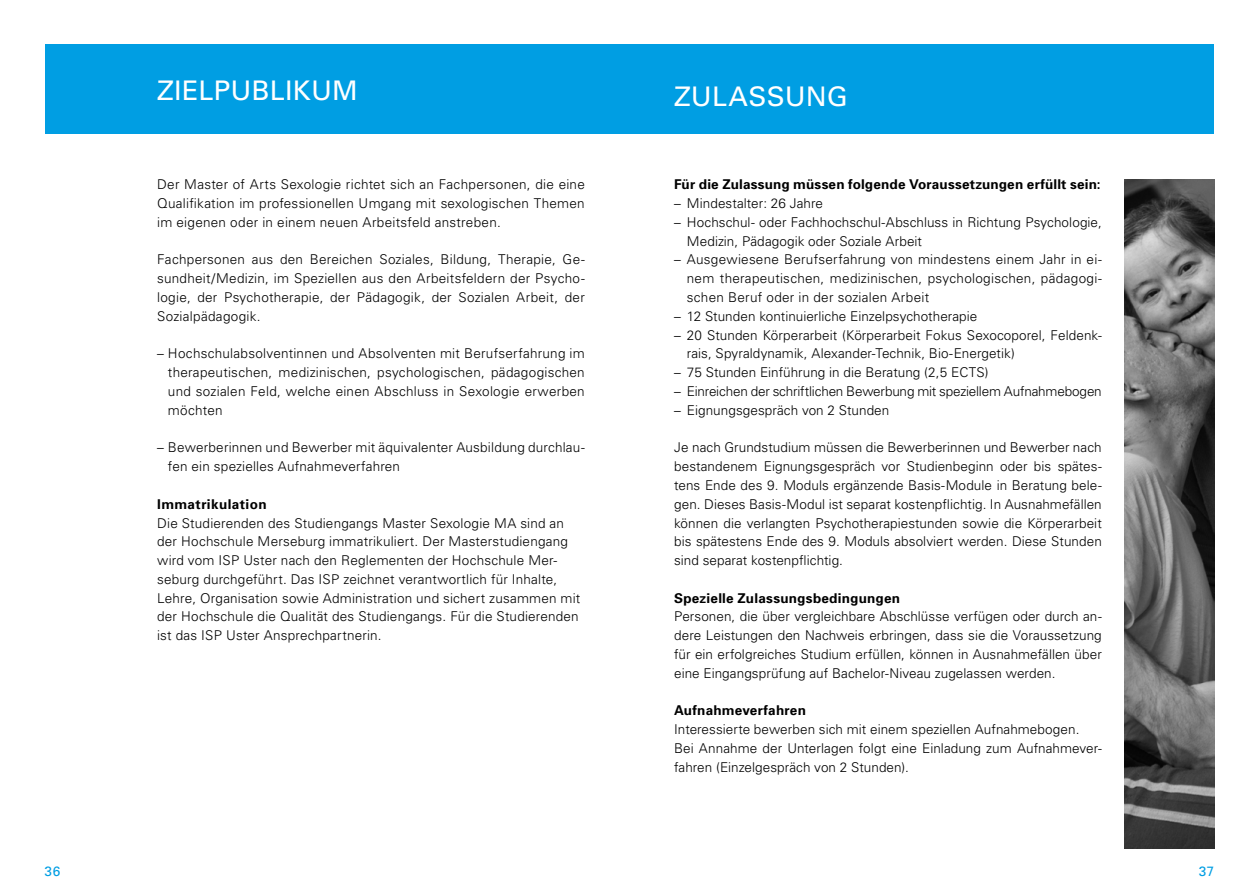
<style>
.page{position:relative;width:1259px;height:893px;background:#fff}
.page>*{position:absolute;margin:0;border:0;box-sizing:border-box;transform-origin:0 0}
.t1{font:27px "Univers";letter-spacing:.01em;color:#fff}
.t2{font:300 13.5px/18.8px "Univers";letter-spacing:.01em;color:#000;text-align:justify}
.t3{font:700 13.5px "Univers";letter-spacing:.015em;color:#000}
.t4{font:300 13.5px "Univers";letter-spacing:-.015em;color:#000}
.t5{font:13.5px "Univers";color:#009ee3}
</style>
<div class="page">
<div style="left:45px;top:45px;width:584px;height:89px;background:#009ee3"></div>
<div style="left:629px;top:45px;width:585px;height:89px;background:#009ee3"></div>
<img style="left:1124px;top:179px;width:90px;height:669px">
<h1 class="t1" style="left:157px;top:74px;width:202px">ZIELPUBLIKUM</h1>
<p class="t2" style="left:157px;top:175px;width:429px">Der Master of Arts Sexologie richtet sich an Fachpersonen, die eine Qualifikation im professionellen Umgang mit sexologischen Themen im eigenen oder in einem neuen Arbeitsfeld anstreben.</p>
<p class="t2" style="left:157px;top:250px;width:429px">Fachpersonen aus den Bereichen Soziales, Bildung, Therapie, Ge&shy;sundheit/Medizin, im Speziellen aus den Arbeitsfeldern der Psycho&shy;logie, der Psychotherapie, der Pädagogik, der Sozialen Arbeit, der Sozialpädagogik.</p>
<p class="t2" style="left:168px;top:344px;width:418px;text-indent:-11px">– Hochschulabsolventinnen und Absolventen mit Berufserfahrung im therapeutischen, medizinischen, psychologischen, pädagogischen und sozialen Feld, welche einen Abschluss in Sexologie erwerben möchten</p>
<p class="t2" style="left:168px;top:438px;width:418px;text-indent:-11px">– Bewerberinnen und Bewerber mit äquivalenter Ausbildung durchlau&shy;fen ein spezielles Aufnahmeverfahren</p>
<p class="t3" style="left:157px;top:495px;width:111px">Immatrikulation</p>
<p class="t2" style="left:157px;top:513px;width:425px;text-align:left">Die Studierenden des Studiengangs Master Sexologie MA sind an der Hochschule Merseburg immatrikuliert. Der Masterstudiengang wird vom ISP Uster nach den Reglementen der Hochschule Mer&shy;seburg durchgeführt. Das ISP zeichnet verantwortlich für Inhalte, Lehre, Organisation sowie Administration und sichert zusammen mit der Hochschule die Qualität des Studiengangs. Für die Studierenden ist das ISP Uster Ansprechpartnerin.</p>
<h1 class="t1" style="left:674px;top:79px;width:175px">ZULASSUNG</h1>
<p class="t3" style="left:674px;top:176px;width:428px">Für die Zulassung müssen folgende Voraussetzungen erfüllt sein:</p>
<p class="t2" style="left:674px;top:193px;width:150px">– Mindestalter: 26 Jahre</p>
<p class="t2" style="left:687px;top:212px;width:416px;text-indent:-13px">– Hochschul- oder Fachhochschul-Abschluss in Richtung Psychologie,<br>Medizin, Pädagogik oder Soziale Arbeit</p>
<p class="t2" style="left:687px;top:250px;width:416px;text-indent:-13px">– Ausgewiesene Berufserfahrung von mindestens einem Jahr in ei&shy;nem therapeutischen, medizinischen, psychologischen, pädagogi&shy;schen Beruf oder in der sozialen Arbeit</p>
<p class="t2" style="left:674px;top:306px;width:305px">– 12 Stunden kontinuierliche Einzelpsychotherapie</p>
<p class="t2" style="left:687px;top:325px;width:416px;text-indent:-13px">– 20 Stunden Körperarbeit (Körperarbeit Fokus Sexocoporel, Feldenk&shy;rais, Spyraldynamik, Alexander-Technik, Bio-Energetik)</p>
<p class="t2" style="left:674px;top:363px;width:316px">– 75 Stunden Einführung in die Beratung (2,5 ECTS)</p>
<p class="t4" style="left:674px;top:383px;width:429px">– Einreichen der schriftlichen Bewerbung mit speziellem Aufnahmebogen</p>
<p class="t2" style="left:674px;top:400px;width:217px">– Eignungsgespräch von 2 Stunden</p>
<p class="t2" style="left:674px;top:438px;width:429px">Je nach Grundstudium müssen die Bewerberinnen und Bewerber nach bestandenem Eignungsgespräch vor Studienbeginn oder bis spätes&shy;tens Ende des 9. Moduls ergänzende Basis-Module in Beratung bele&shy;gen. Dieses Basis-Modul ist separat kostenpflichtig. In Ausnahmefällen können die verlangten Psychotherapiestunden sowie die Körperarbeit bis spätestens Ende des 9. Moduls absolviert werden. Diese Stunden sind separat kostenpflichtig.</p>
<p class="t3" style="left:674px;top:589px;width:227px">Spezielle Zulassungsbedingungen</p>
<p class="t2" style="left:674px;top:607px;width:429px">Personen, die über vergleichbare Abschlüsse verfügen oder durch an&shy;dere Leistungen den Nachweis erbringen, dass sie die Voraussetzung für ein erfolgreiches Studium erfüllen, können in Ausnahmefällen über eine Eingangsprüfung auf Bachelor-Niveau zugelassen werden.</p>
<p class="t3" style="left:674px;top:702px;width:133px">Aufnahmeverfahren</p>
<p class="t2" style="left:674px;top:720px;width:429px;text-align:left">Interessierte bewerben sich mit einem speziellen Aufnahmebogen.<br>Bei Annahme der Unterlagen folgt eine Einladung zum Aufnahmever&shy;fahren (Einzelgespräch von 2 Stunden).</p>
<p class="t5" style="left:45px;top:862px;width:17px">36</p>
<p class="t5" style="left:1198px;top:862px;width:17px">37</p>
</div>
